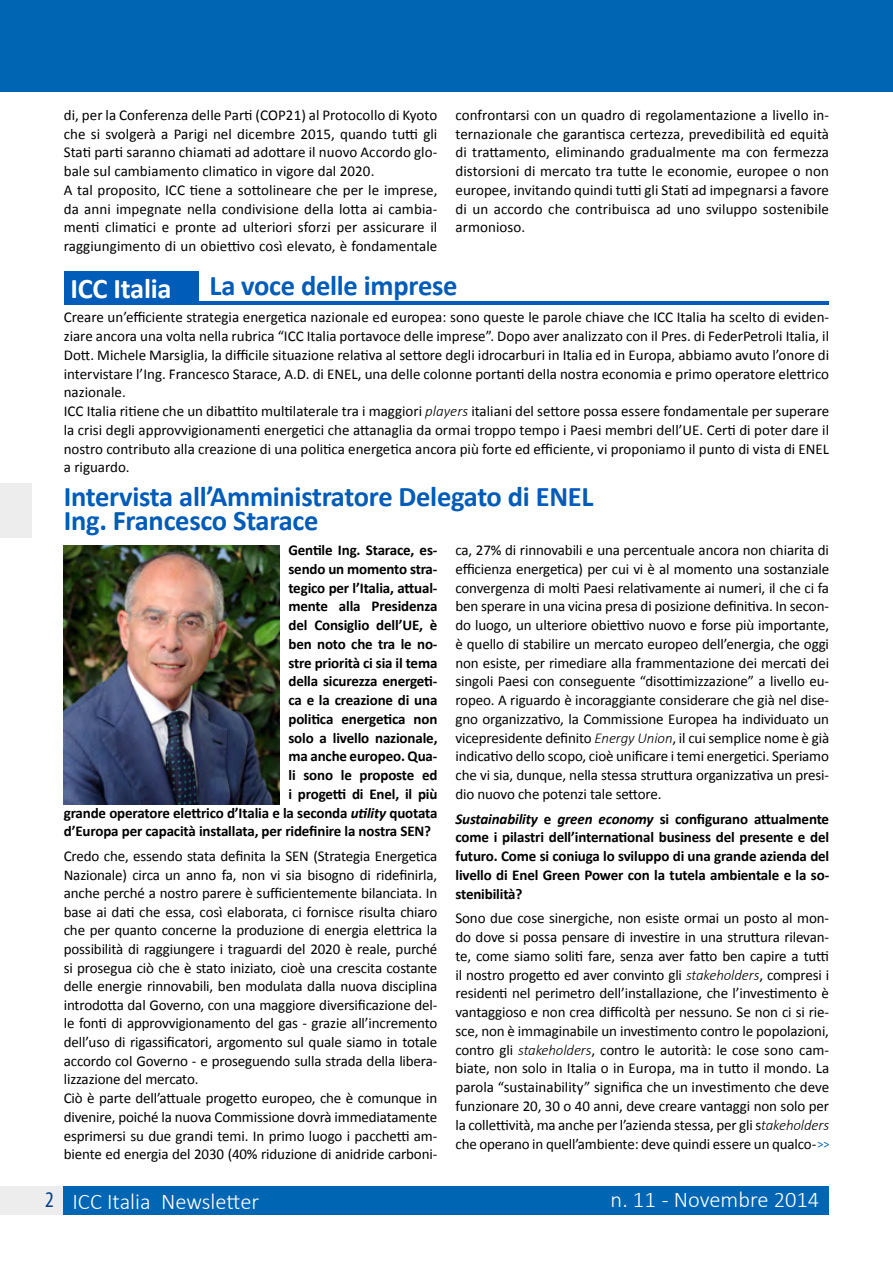
<style>
.page{position:relative;width:893px;height:1263px;background:#fff}
.page>*{position:absolute;margin:0;border:0;box-sizing:border-box;transform-origin:0 0}
.t1{font:700 28.5px/24px "Calibri";letter-spacing:-.01em;color:#005cb9}
.t2{font:700 28.5px "Calibri";letter-spacing:-.01em;color:#fff}
.t3{font:300 22.5px "Calibri";color:#fff}
.t4{font:15px/18.8px "Calibri";letter-spacing:-.01em;color:#000}
.t5{font:700 15px/18.8px "Calibri";letter-spacing:-.01em;color:#000;text-align:justify}
.t6{font:12px "Calibri";color:#005cb9}
.s1{font-weight:300;font-style:italic}
.s2{font-style:italic}
.s3{font-family:"Myriad Pro";font-weight:400;font-stretch:condensed;color:#023f88}
</style>
<div class="page">
<div style="left:0;top:1187px;width:64px;height:28px;background:#ededed"></div>
<div style="left:64px;top:1187px;width:765px;height:28px;background:#0066b3"></div>
<div style="left:0;top:0;width:893px;height:91px;background:#0066b3"></div>
<div style="left:64px;top:272px;width:135px;height:33px;background:#005cb9"></div>
<hr style="left:198px;top:302px;width:631px;height:3px;background:#005cb9">
<div style="left:0;top:483px;width:32px;height:54px;background:#ededed"></div>
<img style="left:64px;top:545px;width:216px;height:259px">
<p class="t4" style="left:64px;top:105px;width:375px">di, per la Conferenza delle Parti (COP21) al Protocollo di Kyoto che si svolgerà a Parigi nel dicembre 2015, quando tutti gli Stati parti saranno chiamati ad adottare il nuovo Accordo glo&shy;bale sul cambiamento climatico in vigore dal 2020.<br>A tal proposito, ICC tiene a sottolineare che per le imprese, da anni impegnate nella condivisione della lotta ai cambia&shy;menti climatici e pronte ad ulteriori sforzi per assicurare il raggiungimento di un obiettivo così elevato, è fondamentale</p>
<p class="t4" style="left:455px;top:105px;width:375px;text-align:justify">confrontarsi con un quadro di regolamentazione a livello in&shy;ternazionale che garantisca certezza, prevedibilità ed equità di trattamento, eliminando gradualmente ma con fermezza distorsioni di mercato tra tutte le economie, europee o non europee, invitando quindi tutti gli Stati ad impegnarsi a favore di un accordo che contribuisca ad uno sviluppo sostenibile armonioso.</p>
<h1 class="t2" style="left:71px;top:270px;width:103px">ICC Italia</h1>
<h1 class="t1" style="left:210px;top:274px;width:249px">La voce delle imprese</h1>
<p class="t4" style="left:64px;top:308px;width:767px">Creare un’efficiente strategia energetica nazionale ed europea: sono queste le parole chiave che ICC Italia ha scelto di eviden&shy;ziare ancora una volta nella rubrica “ICC Italia portavoce delle imprese”. Dopo aver analizzato con il Pres. di FederPetroli Italia, il Dott. Michele Marsiglia, la difficile situazione relativa al settore degli idrocarburi in Italia ed in Europa, abbiamo avuto l’onore di intervistare l’Ing. Francesco Starace, A.D. di ENEL, una delle colonne portanti della nostra economia e primo operatore elettrico nazionale.<br>ICC Italia ritiene che un dibattito multilaterale tra i maggiori <span class="s1">players</span> italiani del settore possa essere fondamentale per superare la crisi degli approvvigionamenti energetici che attanaglia da ormai troppo tempo i Paesi membri dell’UE. Certi di poter dare il nostro contributo alla creazione di una politica energetica ancora più forte ed efficiente, vi proponiamo il punto di vista di ENEL a riguardo.</p>
<h1 class="t1" style="left:64px;top:485px;width:531px">Intervista all’Amministratore Delegato di ENEL<br>Ing. Francesco Starace</h1>
<p class="t5" style="left:288px;top:541px;width:150px">Gentile Ing. Starace, es-</p>
<p class="t5" style="left:288px;top:559px;width:150px">sendo un momento stra-</p>
<p class="t5" style="left:288px;top:578px;width:151px">tegico per l’Italia, attual-</p>
<p class="t5" style="left:288px;top:597px;width:151px">mente alla Presidenza</p>
<p class="t5" style="left:288px;top:616px;width:151px">del Consiglio dell’UE, è</p>
<p class="t5" style="left:288px;top:634px;width:151px">ben noto che tra le no-</p>
<p class="t5" style="left:288px;top:653px;width:151px">stre priorità ci sia il tema</p>
<p class="t5" style="left:288px;top:672px;width:151px">della sicurezza energeti-</p>
<p class="t5" style="left:288px;top:691px;width:151px">ca e la creazione di una</p>
<p class="t5" style="left:288px;top:709px;width:151px">politica energetica non</p>
<p class="t5" style="left:288px;top:728px;width:151px">solo a livello nazionale,</p>
<p class="t5" style="left:288px;top:747px;width:151px">ma anche europeo. Qua-</p>
<p class="t5" style="left:288px;top:766px;width:151px">li sono le proposte ed</p>
<p class="t5" style="left:288px;top:784px;width:151px">i progetti di Enel, il più</p>
<p class="t5" style="left:64px;top:803px;width:375px">grande operatore elettrico d’Italia e la seconda <span class="s2">utility</span> quotata</p>
<p class="t5" style="left:64px;top:822px;width:369px">d’Europa per capacità installata, per ridefinire la nostra SEN?</p>
<p class="t4" style="left:64px;top:847px;width:375px">Credo che, essendo stata definita la SEN (Strategia Energetica Nazionale) circa un anno fa, non vi sia bisogno di ridefinirla, anche perché a nostro parere è sufficientemente bilanciata. In base ai dati che essa, così elaborata, ci fornisce risulta chiaro che per quanto concerne la produzione di energia elettrica la possibilità di raggiungere i traguardi del 2020 è reale, purché si prosegua ciò che è stato iniziato, cioè una crescita costante delle energie rinnovabili, ben modulata dalla nuova disciplina introdotta dal Governo, con una maggiore diversificazione del&shy;le fonti di approvvigionamento del gas - grazie all’incremento dell’uso di rigassificatori, argomento sul quale siamo in totale accordo col Governo - e proseguendo sulla strada della libera&shy;lizzazione del mercato.<br>Ciò è parte dell’attuale progetto europeo, che è comunque in divenire, poiché la nuova Commissione dovrà immediatamente esprimersi su due grandi temi. In primo luogo i pacchetti am&shy;biente ed energia del 2030 (40% riduzione di anidride carboni-</p>
<p class="t4" style="left:455px;top:541px;width:375px;text-align:justify">ca, 27% di rinnovabili e una percentuale ancora non chiarita di efficienza energetica) per cui vi è al momento una sostanziale convergenza di molti Paesi relativamente ai numeri, il che ci fa ben sperare in una vicina presa di posizione definitiva. In secon&shy;do luogo, un ulteriore obiettivo nuovo e forse più importante, è quello di stabilire un mercato europeo dell’energia, che oggi non esiste, per rimediare alla frammentazione dei mercati dei singoli Paesi con conseguente “disottimizzazione” a livello eu&shy;ropeo. A riguardo è incoraggiante considerare che già nel dise&shy;gno organizzativo, la Commissione Europea ha individuato un vicepresidente definito <span class="s1">Energy Union</span>, il cui semplice nome è già indicativo dello scopo, cioè unificare i temi energetici. Speriamo che vi sia, dunque, nella stessa struttura organizzativa un presi&shy;dio nuovo che potenzi tale settore.</p>
<p class="t5" style="left:455px;top:809px;width:375px"><span class="s2">Sustainability</span> e <span class="s2">green economy</span> si configurano attualmente come i pilastri dell’international business del presente e del futuro. Come si coniuga lo sviluppo di una grande azienda del livello di Enel Green Power con la tutela ambientale e la so&shy;stenibilità?</p>
<p class="t4" style="left:455px;top:909px;width:375px;text-align:justify">Sono due cose sinergiche, non esiste ormai un posto al mon&shy;do dove si possa pensare di investire in una struttura rilevan&shy;te, come siamo soliti fare, senza aver fatto ben capire a tutti il nostro progetto ed aver convinto gli <span class="s1">stakeholders</span>, compresi i residenti nel perimetro dell’installazione, che l’investimento è vantaggioso e non crea difficoltà per nessuno. Se non ci si rie&shy;sce, non è immaginabile un investimento contro le popolazioni, contro gli <span class="s1">stakeholders</span>, contro le autorità: le cose sono cam&shy;biate, non solo in Italia o in Europa, ma in tutto il mondo. La parola “sustainability” significa che un investimento che deve funzionare 20, 30 o 40 anni, deve creare vantaggi non solo per la collettività, ma anche per l’azienda stessa, per gli s<span class="s1">takeholders </span>che operano in quell’ambiente: deve quindi essere un qualco-</p>
<p class="t6" style="left:818px;top:1136px;width:13px">&gt;&gt;</p>
<h2 class="t3" style="left:45px;top:1187px;width:215px"><span class="s3">2</span> ICC Italia Newsletter</h2>
<h2 class="t3" style="left:611px;top:1186px;width:210px">n. 11 - Novembre 2014</h2>
</div>
